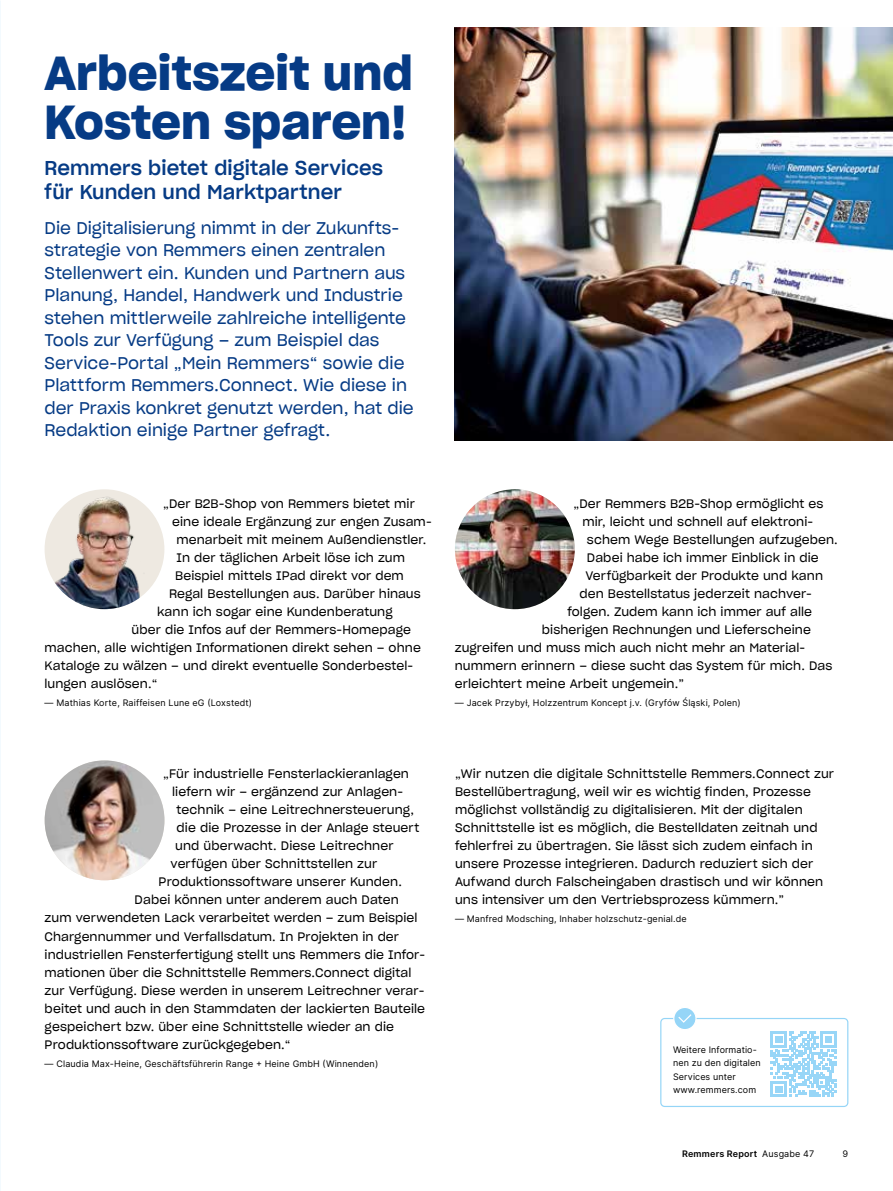
<style>
.page{position:relative;width:893px;height:1191px;background:#fff}
.page>*{position:absolute;margin:0;border:0;box-sizing:border-box;transform-origin:0 0}
.t1{font:46.5px/49.5px "Sharp Grotesk Sm Bold 20";color:#063b85}
.t2{font:19.5px/24px "Sharp Grotesk Medium 20";letter-spacing:.005em;color:#063b85}
.t3{font:16.5px/22.5px "Sharp Grotesk Book 20";color:#063b85}
.t4{font:12px/18px "Sharp Grotesk Book 20";letter-spacing:.01em;color:#000}
.t5{font:9px/13.5px "Inter";letter-spacing:.015em;color:#000}
.t6{font:600 9px "Inter";letter-spacing:.02em;color:#000}
.s1{font-weight:400}
</style>
<div class="page">
<img style="left:455px;top:28px;width:438px;height:413px">
<div style="left:45px;top:489px;width:119px;height:120px;background:#eee9e1;border-radius:50%"></div>
<img style="left:51px;top:489px;width:94px;height:120px">
<img style="left:45px;top:760px;width:119px;height:120px;border-radius:60px">
<img style="left:455px;top:489px;width:120px;height:120px;border-radius:60px">
<div style="left:660px;top:1018px;width:188px;height:89px;border:1px solid #95d5f7;border-radius:4px"></div>
<svg style="left:674px;top:1007px;width:22px;height:22px"></svg>
<div style="left:673px;top:1006px;width:24px;height:24px;border:1px solid #fff;border-radius:50%"></div>
<svg style="left:677px;top:1013px;width:16px;height:10px"></svg>
<svg style="left:771px;top:1031px;width:65px;height:66px"></svg>
<h1 class="t1" style="left:45px;top:45px;width:370px">Arbeitszeit und<br>Kosten sparen!</h1>
<h2 class="t2" style="left:45px;top:155px;width:340px">Remmers bietet digitale Services für Kunden und Marktpartner</h2>
<p class="t3" style="left:45px;top:215px;width:371px">Die Digitalisierung nimmt in der Zukunfts&shy;strategie von Remmers einen zentralen Stellenwert ein. Kunden und Partnern aus Planung, Handel, Handwerk und Industrie stehen mittlerweile zahlreiche intelligente Tools zur Verfügung – zum Beispiel das Service-Portal „Mein Remmers“ sowie die Plattform Remmers.Connect. Wie diese in der Praxis konkret genutzt werden, hat die Redaktion einige Partner gefragt.</p>
<p class="t4" style="left:163px;top:494px;width:253px">„Der B2B-Shop von Remmers bietet mir</p>
<p class="t4" style="left:172px;top:512px;width:261px">eine ideale Ergänzung zur engen Zusam-</p>
<p class="t4" style="left:177px;top:530px;width:251px">menarbeit mit meinem Außendienstler.</p>
<p class="t4" style="left:177px;top:548px;width:230px">In der täglichen Arbeit löse ich zum</p>
<p class="t4" style="left:175px;top:566px;width:230px">Beispiel mittels IPad direkt vor dem</p>
<p class="t4" style="left:169px;top:584px;width:253px">Regal Bestellungen aus. Darüber hinaus</p>
<p class="t4" style="left:157px;top:602px;width:237px">kann ich sogar eine Kundenberatung</p>
<p class="t4" style="left:132px;top:620px;width:281px">über die Infos auf der Remmers-Homepage</p>
<p class="t4" style="left:45px;top:638px;width:378px">machen, alle wichtigen Informationen direkt sehen – ohne</p>
<p class="t4" style="left:45px;top:656px;width:370px">Kataloge zu wälzen – und direkt eventuelle Sonderbestel-</p>
<p class="t4" style="left:45px;top:674px;width:114px">lungen auslösen.“</p>
<p class="t5" style="left:45px;top:696px;width:209px">― Mathias Korte, Raiffeisen Lune eG (Loxstedt)</p>
<p class="t4" style="left:573px;top:494px;width:252px">„Der Remmers B2B-Shop ermöglicht es</p>
<p class="t4" style="left:582px;top:512px;width:232px">mir, leicht und schnell auf elektroni-</p>
<p class="t4" style="left:587px;top:530px;width:252px">schem Wege Bestellungen aufzugeben.</p>
<p class="t4" style="left:587px;top:548px;width:233px">Dabei habe ich immer Einblick in die</p>
<p class="t4" style="left:585px;top:566px;width:239px">Verfügbarkeit der Produkte und kann</p>
<p class="t4" style="left:579px;top:584px;width:234px">den Bestellstatus jederzeit nachver-</p>
<p class="t4" style="left:567px;top:602px;width:246px">folgen. Zudem kann ich immer auf alle</p>
<p class="t4" style="left:542px;top:620px;width:271px">bisherigen Rechnungen und Lieferscheine</p>
<p class="t4" style="left:455px;top:638px;width:352px">zugreifen und muss mich auch nicht mehr an Material-</p>
<p class="t4" style="left:455px;top:656px;width:379px">nummern erinnern – diese sucht das System für mich. Das</p>
<p class="t4" style="left:455px;top:674px;width:231px">erleichtert meine Arbeit ungemein.”</p>
<p class="t5" style="left:455px;top:696px;width:287px">― Jacek Przybył, Holzzentrum Koncept j.v. (Gryfów Śląski, Polen)</p>
<p class="t4" style="left:163px;top:764px;width:247px">„Für industrielle Fensterlackieranlagen</p>
<p class="t4" style="left:172px;top:782px;width:232px">liefern wir – ergänzend zur Anlagen-</p>
<p class="t4" style="left:177px;top:800px;width:239px">technik – eine Leitrechnersteuerung,</p>
<p class="t4" style="left:177px;top:818px;width:244px">die die Prozesse in der Anlage steuert</p>
<p class="t4" style="left:175px;top:836px;width:220px">und überwacht. Diese Leitrechner</p>
<p class="t4" style="left:171px;top:854px;width:208px">verfügen über Schnittstellen zur</p>
<p class="t4" style="left:159px;top:872px;width:245px">Produktionssoftware unserer Kunden.</p>
<p class="t4" style="left:135px;top:890px;width:266px">Dabei können unter anderem auch Daten</p>
<p class="t4" style="left:45px;top:908px;width:374px">zum verwendeten Lack verarbeitet werden – zum Beispiel</p>
<p class="t4" style="left:45px;top:926px;width:356px">Chargennummer und Verfallsdatum. In Projekten in der</p>
<p class="t4" style="left:45px;top:944px;width:382px">industriellen Fensterfertigung stellt uns Remmers die Infor-</p>
<p class="t4" style="left:45px;top:962px;width:368px">mationen über die Schnittstelle Remmers.Connect digital</p>
<p class="t4" style="left:45px;top:980px;width:381px">zur Verfügung. Diese werden in unserem Leitrechner verar-</p>
<p class="t4" style="left:45px;top:998px;width:382px">beitet und auch in den Stammdaten der lackierten Bauteile</p>
<p class="t4" style="left:45px;top:1016px;width:351px">gespeichert bzw. über eine Schnittstelle wieder an die</p>
<p class="t4" style="left:45px;top:1034px;width:248px">Produktionssoftware zurückgegeben.“</p>
<p class="t5" style="left:45px;top:1056px;width:335px">― Claudia Max-Heine, Geschäftsführerin Range + Heine GmbH (Winnenden)</p>
<p class="t4" style="left:455px;top:764px;width:381px">„Wir nutzen die digitale Schnittstelle Remmers.Connect zur Bestellübertragung, weil wir es wichtig finden, Prozesse möglichst vollständig zu digitalisieren. Mit der digitalen Schnittstelle ist es möglich, die Bestelldaten zeitnah und fehlerfrei zu übertragen. Sie lässt sich zudem einfach in unsere Prozesse integrieren. Dadurch reduziert sich der Aufwand durch Falscheingaben drastisch und wir können uns intensiver um den Vertriebsprozess kümmern.”</p>
<p class="t5" style="left:455px;top:912px;width:233px">― Manfred Modsching, Inhaber holzschutz-genial.de</p>
<p class="t5" style="left:673px;top:1042px;width:89px">Weitere Informatio&shy;nen zu den digitalen<br>Services unter www.remmers.com</p>
<p class="t6" style="left:682px;top:1147px;width:134px">Remmers Report <span class="s1">Ausgabe 47</span></p>
<p class="t5" style="left:842px;top:1147px;width:7px">9</p>
</div>
